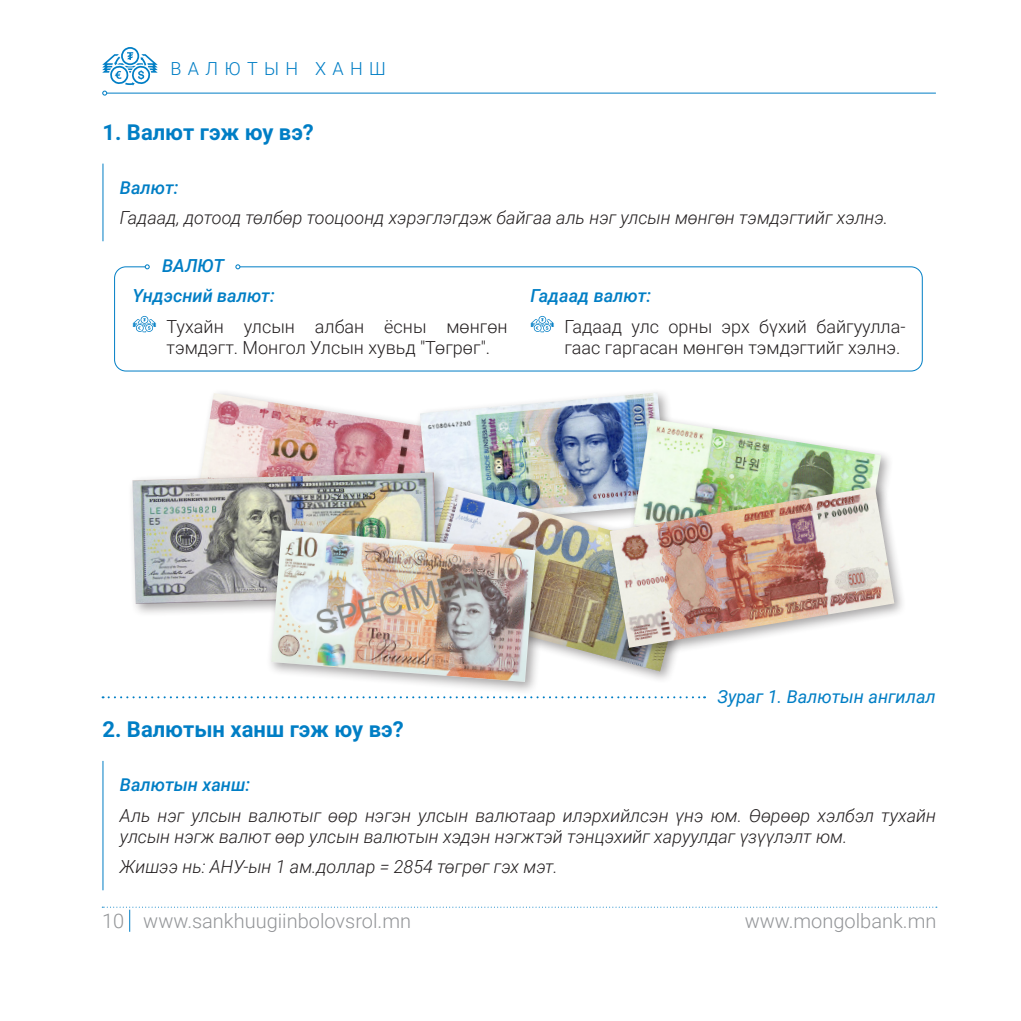
<style>
.page{position:relative;width:1021px;height:1021px;background:#fff}
.page>*{position:absolute;margin:0;border:0;box-sizing:border-box;transform-origin:0 0}
.Subtitle{font:700 22px "Roboto";color:#007ec5}
.t1{font:300 20px "Roboto";color:#939598}
.t2{font:italic 300 18px/21.6px "Roboto";color:#231f20}
.t3{font:300 18px/21.6px "Roboto";color:#231f20}
.t4{font:italic 500 18px "Roboto";color:#007ec5}
.t5{font:italic 18px "Roboto";color:#007ec5}
.t6{font:300 18px "Roboto";letter-spacing:.35em;color:#007ec5}
</style>
<div class="page">
<hr style="left:107px;top:93px;width:828px;height:1px;background:#007ec5">
<svg style="left:102px;top:906px;width:834px;height:25px"></svg>
<svg style="left:102px;top:47px;width:56px;height:49px"></svg>
<hr style="left:102px;top:164px;width:1px;height:77px;background:#007ec5">
<hr style="left:102px;top:761px;width:1px;height:129px;background:#007ec5">
<div style="left:114px;top:266px;width:808px;height:105px;border:1px solid #007ec5;border-radius:11px"></div>
<svg style="left:145px;top:264px;width:5px;height:5px"></svg>
<svg style="left:235px;top:264px;width:5px;height:5px"></svg>
<svg style="left:132px;top:316px;width:24px;height:16px"></svg>
<svg style="left:530px;top:316px;width:24px;height:16px"></svg>
<img style="left:201px;top:393px;width:213px;height:74px">
<div style="left:414px;top:387px;width:266px;height:151px;background:#231f20;opacity:.4"></div>
<img style="left:420px;top:392px;width:247px;height:90px">
<div style="left:628px;top:413px;width:265px;height:162px;background:#231f20;opacity:.4"></div>
<img style="left:633px;top:418px;width:248px;height:63px">
<div style="left:412px;top:482px;width:292px;height:202px;background:#231f20;opacity:.4"></div>
<img style="left:450px;top:487px;width:242px;height:184px">
<div style="left:127px;top:467px;width:323px;height:150px;background:#231f20;opacity:.4"></div>
<img style="left:132px;top:472px;width:305px;height:132px">
<div style="left:604px;top:481px;width:303px;height:179px;background:#231f20;opacity:.4"></div>
<img style="left:609px;top:487px;width:285px;height:160px">
<div style="left:266px;top:525px;width:282px;height:170px;background:#231f20;opacity:.4"></div>
<img style="left:271px;top:530px;width:264px;height:152px">
<svg style="left:103px;top:696px;width:602px;height:2px"></svg>
<p class="t6" style="left:171px;top:56px;width:217px">ВАЛЮТЫН ХАНШ</p>
<p class="Subtitle" style="left:102px;top:116px;width:213px">1. Валют гэж юу вэ?</p>
<p class="t4" style="left:120px;top:175px;width:60px">Валют:</p>
<p class="t2" style="left:120px;top:206px;width:769px">Гадаад, дотоод төлбөр тооцоонд хэрэглэгдэж байгаа аль нэг улсын мөнгөн тэмдэгтийг хэлнэ.</p>
<p class="t4" style="left:162px;top:253px;width:63px">ВАЛЮТ</p>
<p class="t4" style="left:132px;top:283px;width:144px">Үндэсний валют:</p>
<p class="t3" style="left:166px;top:315px;width:342px">Тухайн улсын албан ёсны мөнгөн тэмдэгт. Монгол Улсын хувьд "Төгрөг".</p>
<p class="t4" style="left:530px;top:283px;width:122px">Гадаад валют:</p>
<p class="t3" style="left:564px;top:315px;width:342px">Гадаад улс орны эрх бүхий байгуулла&shy;гаас гаргасан мөнгөн тэмдэгтийг хэлнэ.</p>
<p class="Subtitle" style="left:102px;top:713px;width:303px">2. Валютын ханш гэж юу вэ?</p>
<p class="t5" style="left:717px;top:683px;width:220px">Зураг 1. Валютын ангилал</p>
<p class="t4" style="left:120px;top:772px;width:132px">Валютын ханш:</p>
<p class="t2" style="left:120px;top:803px;width:817px">Аль нэг улсын валютыг өөр нэгэн улсын валютаар илэрхийлсэн үнэ юм. Өөрөөр хэлбэл тухайн улсын нэгж валют өөр улсын валютын хэдэн нэгжтэй тэнцэхийг харуулдаг үзүүлэлт юм.</p>
<p class="t2" style="left:120px;top:855px;width:439px">Жишээ нь: АНУ-ын 1 ам.доллар = 2854 төгрөг гэх мэт.</p>
<p class="t1" style="left:102px;top:907px;width:310px">10 www.sankhuugiinbolovsrol.mn</p>
<p class="t1" style="left:744px;top:907px;width:193px">www.mongolbank.mn</p>
</div>
